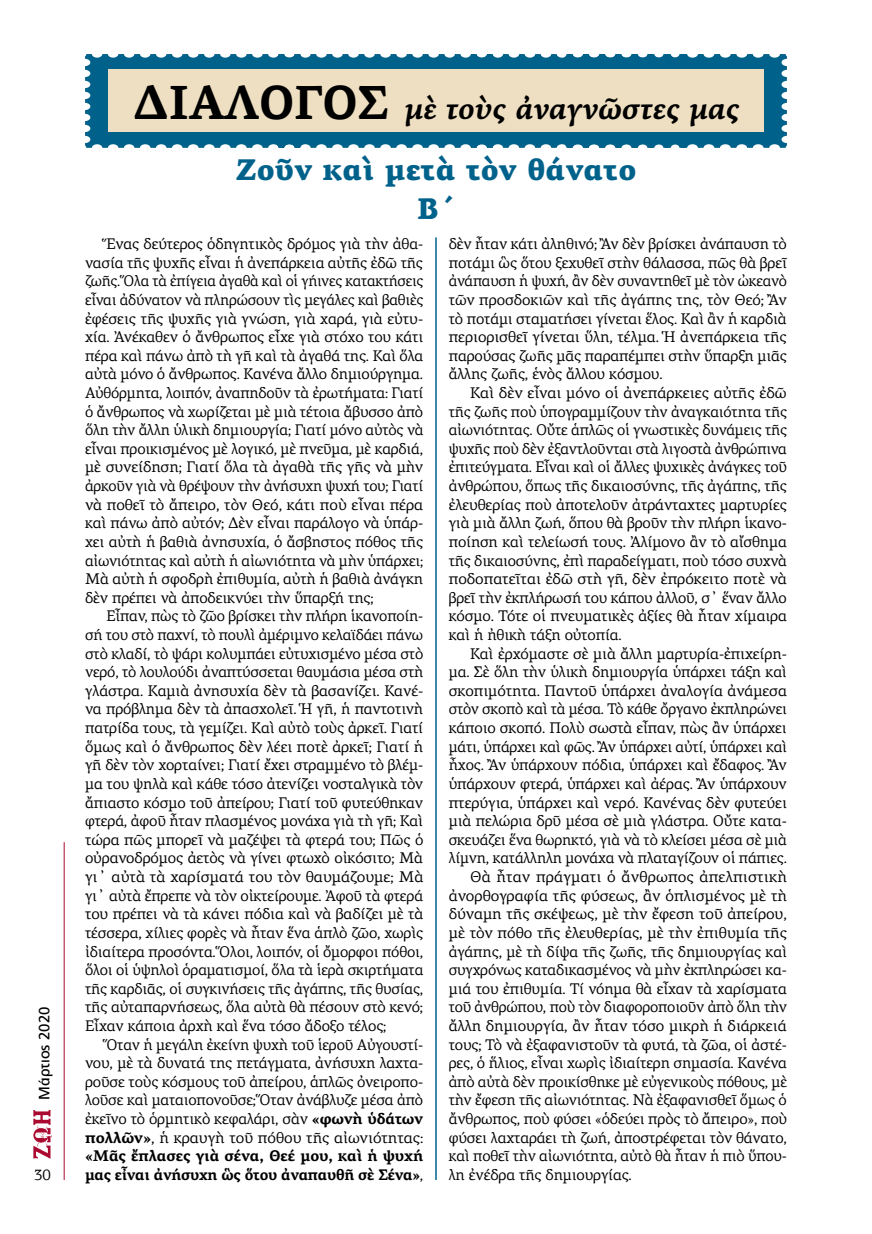
<style>
.page{position:relative;width:872px;height:1234px;background:#fff}
.page>*{position:absolute;margin:0;border:0;box-sizing:border-box;transform-origin:0 0}
.t1{font:italic 700 30px "PF Agora Serif Pro";color:#000}
.t2{font:900 30px/39px "PF Agora Serif Pro";color:#00628b;text-align:center}
.t3{font:15.45px/18.6px "PF Agora Serif Pro";letter-spacing:-.01em;color:#000;text-align:justify}
.t4{font:15.45px "PF Agora Serif Pro";letter-spacing:.01em;color:#000}
.t5{font:15px "PF Catalog Poly";color:#000}
.t6{font:15px "PF Agora Serif Pro";color:#000}
.s1{font-style:normal;font-size:48px}
.s2{font-weight:700}
</style>
<div class="page">
<hr style="left:64px;top:842px;width:1px;height:337px;background:#aa0a2f">
<img style="left:33px;top:1110px;width:19px;height:48px">
<hr style="left:435px;top:237px;width:2px;height:942px;background:#00628b">
<svg style="left:85px;top:54px;width:702px;height:94px"></svg>
<div style="left:108px;top:70px;width:655px;height:62px;background:#efdfc2"></div>
<p class="t5" style="left:36px;top:1099px;width:95px;rotate:-90deg">Μάρτιος 2020</p>
<p class="t6" style="left:34px;top:1165px;width:18px">30</p>
<h1 class="t1" style="left:133px;top:90px;width:607px"><span class="s1">ΔΙΑΛΟΓΟΣ</span> μὲ τοὺς ἀναγνῶστες μας</h1>
<h1 class="t2" style="left:235px;top:152px;width:402px">Ζοῦν καὶ μετὰ τὸν θάνατο<br>Β΄</h1>
<p class="t3" style="left:85px;top:234px;width:340px;text-indent:21px">Ἕνας δεύτερος ὁδηγητικὸς δρόμος γιὰ τὴν ἀθα&shy;νασία τῆς ψυχῆς εἶναι ἡ ἀνεπάρκεια αὐτῆς ἐδῶ τῆς ζωῆς. Ὅλα τὰ ἐπίγεια ἀγαθὰ καὶ οἱ γήινες κατακτήσεις εἶναι ἀδύνατον νὰ πληρώσουν τὶς μεγάλες καὶ βαθιὲς ἐφέσεις τῆς ψυχῆς γιὰ γνώση, γιὰ χαρά, γιὰ εὐτυ&shy;χία. Ἀνέκαθεν ὁ ἄνθρωπος εἶχε γιὰ στόχο του κάτι πέρα καὶ πάνω ἀπὸ τὴ γῆ καὶ τὰ ἀγαθά της. Καὶ ὅλα αὐτὰ μόνο ὁ ἄνθρωπος. Κανένα ἄλλο δημιούργημα.<br>Αὐθόρμητα, λοιπόν, ἀναπηδοῦν τὰ ἐρωτήματα: Γιατί ὁ ἄνθρωπος νὰ χωρίζεται μὲ μιὰ τέτοια ἄβυσσο ἀπὸ ὅλη τὴν ἄλλη ὑλικὴ δημιουργία; Γιατί μόνο αὐτὸς νὰ εἶναι προικισμένος μὲ λογικό, μὲ πνεῦμα, μὲ καρδιά, μὲ συνείδηση; Γιατί ὅλα τὰ ἀγαθὰ τῆς γῆς νὰ μὴν ἀρκοῦν γιὰ νὰ θρέψουν τὴν ἀνήσυχη ψυχή του; Γιατί νὰ ποθεῖ τὸ ἄπειρο, τὸν Θεό, κάτι ποὺ εἶναι πέρα καὶ πάνω ἀπὸ αὐτόν; Δὲν εἶναι παράλογο νὰ ὑπάρ&shy;χει αὐτὴ ἡ βαθιὰ ἀνησυχία, ὁ ἄσβηστος πόθος τῆς αἰωνιότητας καὶ αὐτὴ ἡ αἰωνιότητα νὰ μὴν ὑπάρχει; Μὰ αὐτὴ ἡ σφοδρὴ ἐπιθυμία, αὐτὴ ἡ βαθιὰ ἀνάγκη δὲν πρέπει νὰ ἀποδεικνύει τὴν ὕπαρξή της;</p>
<p class="t3" style="left:85px;top:606px;width:340px;text-indent:21px">Εἶπαν, πὼς τὸ ζῶο βρίσκει τὴν πλήρη ἱκανοποίη&shy;σή του στὸ παχνί, τὸ πουλὶ ἀμέριμνο κελαϊδάει πάνω στὸ κλαδί, τὸ ψάρι κολυμπάει εὐτυχισμένο μέσα στὸ νερό, τὸ λουλούδι ἀναπτύσσεται θαυμάσια μέσα στὴ γλάστρα. Καμιὰ ἀνησυχία δὲν τὰ βασανίζει. Κανέ&shy;να πρόβλημα δὲν τὰ ἀπασχολεῖ. Ἡ γῆ, ἡ παντοτινὴ πατρίδα τους, τὰ γεμίζει. Καὶ αὐτὸ τοὺς ἀρκεῖ. Γιατί ὅμως καὶ ὁ ἄνθρωπος δὲν λέει ποτὲ ἀρκεῖ; Γιατί ἡ γῆ δὲν τὸν χορταίνει; Γιατί ἔχει στραμμένο τὸ βλέμ&shy;μα του ψηλὰ καὶ κάθε τόσο ἀτενίζει νοσταλγικὰ τὸν ἄπιαστο κόσμο τοῦ ἀπείρου; Γιατί τοῦ φυτεύθηκαν φτερά, ἀφοῦ ἦταν πλασμένος μονάχα γιὰ τὴ γῆ; Καὶ τώρα πῶς μπορεῖ νὰ μαζέψει τὰ φτερά του; Πῶς ὁ οὐρανοδρόμος ἀετὸς νὰ γίνει φτωχὸ οἰκόσιτο; Μὰ γι᾽ αὐτὰ τὰ χαρίσματά του τὸν θαυμάζουμε; Μὰ γι᾽ αὐτὰ ἔπρεπε νὰ τὸν οἰκτείρουμε. Ἀφοῦ τὰ φτερά του πρέπει νὰ τὰ κάνει πόδια καὶ νὰ βαδίζει μὲ τὰ τέσσερα, χίλιες φορὲς νὰ ἦταν ἕνα ἁπλὸ ζῶο, χωρὶς ἰδιαίτερα προσόντα. Ὅλοι, λοιπόν, οἱ ὄμορφοι πόθοι, ὅλοι οἱ ὑψηλοὶ ὁραματισμοί, ὅλα τὰ ἱερὰ σκιρτήματα τῆς καρδιᾶς, οἱ συγκινήσεις τῆς ἀγάπης, τῆς θυσίας, τῆς αὐταπαρνήσεως, ὅλα αὐτὰ θὰ πέσουν στὸ κενό; Εἶχαν κάποια ἀρχὴ καὶ ἕνα τόσο ἄδοξο τέλος;</p>
<p class="t3" style="left:85px;top:1034px;width:340px;text-indent:21px">Ὅταν ἡ μεγάλη ἐκείνη ψυχὴ τοῦ ἱεροῦ Αὐγουστί&shy;νου, μὲ τὰ δυνατά της πετάγματα, ἀνήσυχη λαχτα&shy;ροῦσε τοὺς κόσμους τοῦ ἀπείρου, ἁπλῶς ὀνειροπο&shy;λοῦσε καὶ ματαιοπονοῦσε; Ὅταν ἀνάβλυζε μέσα ἀπὸ ἐκεῖνο τὸ ὁρμητικὸ κεφαλάρι, σὰν <span class="s2">«φωνὴ ὑδάτων πολλῶν»</span>, ἡ κραυγὴ τοῦ πόθου τῆς αἰωνιότητας: <span class="s2">«Μᾶς ἔπλασες γιὰ σένα, Θεέ μου, καὶ ἡ ψυχή μας εἶναι ἀνήσυχη ὣς ὅτου ἀναπαυθῆ σὲ Σένα»</span>,</p>
<p class="t3" style="left:449px;top:234px;width:340px">δὲν ἦταν κάτι ἀληθινό; Ἂν δὲν βρίσκει ἀνάπαυση τὸ ποτάμι ὣς ὅτου ξεχυθεῖ στὴν θάλασσα, πῶς θὰ βρεῖ ἀνάπαυση ἡ ψυχή, ἂν δὲν συναντηθεῖ μὲ τὸν ὠκεανὸ τῶν προσδοκιῶν καὶ τῆς ἀγάπης της, τὸν Θεό; Ἂν τὸ ποτάμι σταματήσει γίνεται ἕλος. Καὶ ἂν ἡ καρδιὰ περιορισθεῖ γίνεται ὕλη, τέλμα. Ἡ ἀνεπάρκεια τῆς παρούσας ζωῆς μᾶς παραπέμπει στὴν ὕπαρξη μιᾶς ἄλλης ζωῆς, ἑνὸς ἄλλου κόσμου.</p>
<p class="t3" style="left:449px;top:383px;width:340px;text-indent:21px">Καὶ δὲν εἶναι μόνο οἱ ἀνεπάρκειες αὐτῆς ἐδῶ τῆς ζωῆς ποὺ ὑπογραμμίζουν τὴν ἀναγκαιότητα τῆς αἰωνιότητας. Οὔτε ἁπλῶς οἱ γνωστικὲς δυνάμεις τῆς ψυχῆς ποὺ δὲν ἐξαντλοῦνται στὰ λιγοστὰ ἀνθρώπινα ἐπιτεύγματα. Εἶναι καὶ οἱ ἄλλες ψυχικὲς ἀνάγκες τοῦ ἀνθρώπου, ὅπως τῆς δικαιοσύνης, τῆς ἀγάπης, τῆς ἐλευθερίας ποὺ ἀποτελοῦν ἀτράνταχτες μαρτυρίες γιὰ μιὰ ἄλλη ζωή, ὅπου θὰ βροῦν τὴν πλήρη ἱκανο&shy;ποίηση καὶ τελείωσή τους. Ἀλίμονο ἂν τὸ αἴσθημα τῆς δικαιοσύνης, ἐπὶ παραδείγματι, ποὺ τόσο συχνὰ ποδοπατεῖται ἐδῶ στὴ γῆ, δὲν ἐπρόκειτο ποτὲ νὰ βρεῖ τὴν ἐκπλήρωσή του κάπου ἀλλοῦ, σ᾽ ἕναν ἄλλο κόσμο. Τότε οἱ πνευματικὲς ἀξίες θὰ ἦταν χίμαιρα καὶ ἡ ἠθικὴ τάξη οὐτοπία.</p>
<p class="t3" style="left:470px;top:644px;width:318px">Καὶ ἐρχόμαστε σὲ μιὰ ἄλλη μαρτυρία-ἐπιχείρη-</p>
<p class="t3" style="left:449px;top:662px;width:340px">μα. Σὲ ὅλη τὴν ὑλικὴ δημιουργία ὑπάρχει τάξη καὶ</p>
<p class="t3" style="left:449px;top:681px;width:340px">σκοπιμότητα. Παντοῦ ὑπάρχει ἀναλογία ἀνάμεσα</p>
<p class="t3" style="left:449px;top:699px;width:340px">στὸν σκοπὸ καὶ τὰ μέσα. Τὸ κάθε ὄργανο ἐκπληρώνει</p>
<p class="t3" style="left:449px;top:718px;width:339px">κάποιο σκοπό. Πολὺ σωστὰ εἶπαν, πὼς ἂν ὑπάρχει</p>
<p class="t3" style="left:449px;top:737px;width:340px">μάτι, ὑπάρχει καὶ φῶς. Ἂν ὑπάρχει αὐτί, ὑπάρχει καὶ</p>
<p class="t3" style="left:449px;top:755px;width:340px">ἦχος. Ἂν ὑπάρχουν πόδια, ὑπάρχει καὶ ἔδαφος. Ἂν</p>
<p class="t3" style="left:449px;top:774px;width:339px">ὑπάρχουν φτερά, ὑπάρχει καὶ ἀέρας. Ἂν ὑπάρχουν</p>
<p class="t3" style="left:449px;top:792px;width:340px">πτερύγια, ὑπάρχει καὶ νερό. Κανένας δὲν φυτεύει</p>
<p class="t3" style="left:449px;top:811px;width:340px">μιὰ πελώρια δρῦ μέσα σὲ μιὰ γλάστρα. Οὔτε κατα-</p>
<p class="t3" style="left:449px;top:830px;width:340px">σκευάζει ἕνα θωρηκτό, γιὰ νὰ τὸ κλείσει μέσα σὲ μιὰ</p>
<p class="t3" style="left:449px;top:848px;width:340px">λίμνη, κατάλληλη μονάχα νὰ πλαταγίζουν οἱ πάπιες.</p>
<p class="t4" style="left:470px;top:867px;width:318px">Θὰ ἦταν πράγματι ὁ ἄνθρωπος ἀπελπιστικὴ</p>
<p class="t3" style="left:449px;top:885px;width:340px">ἀνορθογραφία τῆς φύσεως, ἂν ὁπλισμένος μὲ τὴ</p>
<p class="t3" style="left:449px;top:904px;width:339px">δύναμη τῆς σκέψεως, μὲ τὴν ἔφεση τοῦ ἀπείρου,</p>
<p class="t3" style="left:449px;top:923px;width:340px">μὲ τὸν πόθο τῆς ἐλευθερίας, μὲ τὴν ἐπιθυμία τῆς</p>
<p class="t3" style="left:449px;top:941px;width:340px">ἀγάπης, μὲ τὴ δίψα τῆς ζωῆς, τῆς δημιουργίας καὶ</p>
<p class="t3" style="left:449px;top:960px;width:340px">συγχρόνως καταδικασμένος νὰ μὴν ἐκπληρώσει κα-</p>
<p class="t3" style="left:449px;top:979px;width:340px">μιά του ἐπιθυμία. Τί νόημα θὰ εἶχαν τὰ χαρίσματα</p>
<p class="t3" style="left:449px;top:997px;width:340px">τοῦ ἀνθρώπου, ποὺ τὸν διαφοροποιοῦν ἀπὸ ὅλη τὴν</p>
<p class="t3" style="left:449px;top:1016px;width:339px">ἄλλη δημιουργία, ἂν ἦταν τόσο μικρὴ ἡ διάρκειά</p>
<p class="t3" style="left:449px;top:1034px;width:340px">τους; Τὸ νὰ ἐξαφανιστοῦν τὰ φυτά, τὰ ζῶα, οἱ ἀστέ-</p>
<p class="t3" style="left:449px;top:1053px;width:340px">ρες, ὁ ἥλιος, εἶναι χωρὶς ἰδιαίτερη σημασία. Κανένα</p>
<p class="t3" style="left:449px;top:1072px;width:340px">ἀπὸ αὐτὰ δὲν προικίσθηκε μὲ εὐγενικοὺς πόθους, μὲ</p>
<p class="t3" style="left:449px;top:1090px;width:339px">τὴν ἔφεση τῆς αἰωνιότητας. Νὰ ἐξαφανισθεῖ ὅμως ὁ</p>
<p class="t3" style="left:449px;top:1109px;width:340px">ἄνθρωπος, ποὺ φύσει «ὁδεύει πρὸς τὸ ἄπειρο», ποὺ</p>
<p class="t3" style="left:449px;top:1127px;width:340px">φύσει λαχταράει τὴ ζωή, ἀποστρέφεται τὸν θάνατο,</p>
<p class="t3" style="left:449px;top:1146px;width:340px">καὶ ποθεῖ τὴν αἰωνιότητα, αὐτὸ θὰ ἦταν ἡ πιὸ ὕπου-</p>
<p class="t3" style="left:449px;top:1165px;width:185px">λη ἐνέδρα τῆς δημιουργίας.</p>
</div>
